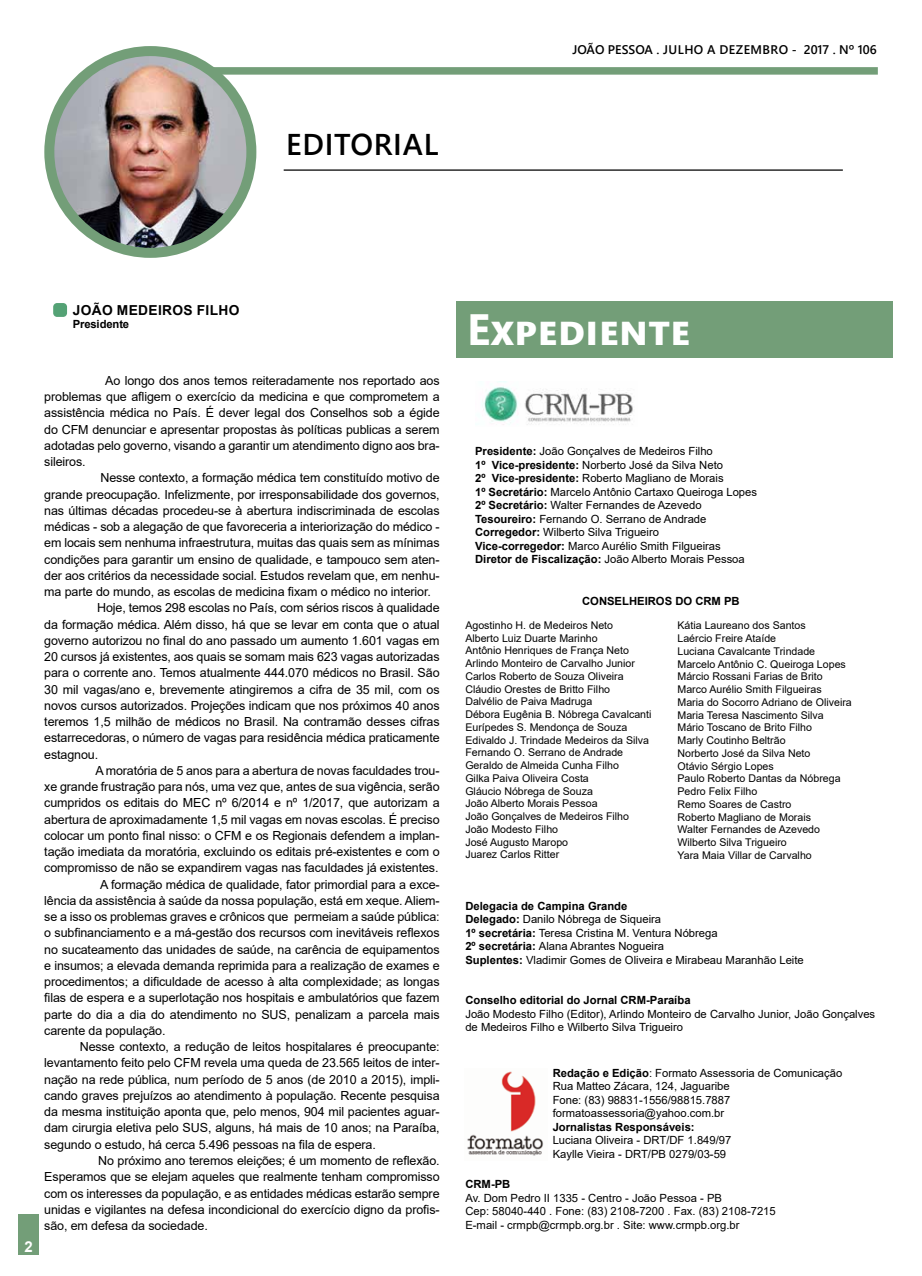
<style>
.page{position:relative;width:922px;height:1276px;background:#fff}
.page>*{position:absolute;margin:0;border:0;box-sizing:border-box;transform-origin:0 0}
.t1{font:700 43.75px "Segoe UI";color:#fff}
.t2{font:600 30px "Segoe UI";letter-spacing:.025em;color:#000}
.t3{font:700 15px "Arial";color:#fff}
.t4{font:700 13.75px "Arial";letter-spacing:.025em;color:#000}
.t5{font:12.5px "Arial";letter-spacing:-.01em;color:#000}
.t6{font:600 12.5px "Segoe UI";color:#000}
.t7{font:11.25px/13.5px "Arial";color:#000}
.t8{font:700 11.25px "Arial";color:#000}
.t9{font:10.62px/12.8px "Arial";color:#000}
.s1{font-weight:700}
</style>
<div class="page">
<hr style="left:283px;top:169px;width:559px;height:2px;background:#000">
<div style="left:148px;top:67px;width:729px;height:8px;background:#739e78"></div>
<img style="left:49px;top:51px;width:202px;height:202px;border-radius:101px">
<div style="left:44px;top:46px;width:212px;height:212px;border:10px solid #739e78;border-radius:50%"></div>
<div style="left:53px;top:303px;width:14px;height:14px;background:#54a275;border-radius:4px"></div>
<div style="left:456px;top:301px;width:436px;height:57px;background:#739e78"></div>
<img style="left:482px;top:387px;width:151px;height:38px">
<img style="left:467px;top:1071px;width:77px;height:85px">
<div style="left:19px;top:1214px;width:20px;height:41px;background:#739e78"></div>
<h2 class="t2" style="left:286px;top:116px;width:154px">EDITORIAL</h2>
<p class="t6" style="left:572px;top:38px;width:306px">JOÃO PESSOA . JULHO A DEZEMBRO - 2017 . Nº 106</p>
<p class="t4" style="left:73px;top:300px;width:168px">João Medeiros filho</p>
<p class="t8" style="left:73px;top:316px;width:58px">Presidente</p>
<h1 class="t1" style="left:467px;top:288px;width:225px">Expediente</h1>
<p class="t3" style="left:25px;top:1235px;width:10px">2</p>
<p class="t5" style="left:105px;top:372px;width:336px">Ao longo dos anos temos reiteradamente nos reportado aos</p>
<p class="t5" style="left:44px;top:388px;width:397px">problemas que afligem o exercício da medicina e que comprometem a</p>
<p class="t5" style="left:44px;top:404px;width:397px">assistência médica no País. É dever legal dos Conselhos sob a égide</p>
<p class="t5" style="left:44px;top:420px;width:397px">do CFM denunciar e apresentar propostas às políticas publicas a serem</p>
<p class="t5" style="left:44px;top:437px;width:397px">adotadas pelo governo, visando a garantir um atendimento digno aos bra-</p>
<p class="t5" style="left:44px;top:453px;width:43px">sileiros.</p>
<p class="t5" style="left:100px;top:469px;width:340px">Nesse contexto, a formação médica tem constituído motivo de</p>
<p class="t5" style="left:44px;top:485px;width:397px">grande preocupação. Infelizmente, por irresponsabilidade dos governos,</p>
<p class="t5" style="left:44px;top:502px;width:397px">nas últimas décadas procedeu-se à abertura indiscriminada de escolas</p>
<p class="t5" style="left:44px;top:518px;width:396px">médicas - sob a alegação de que favoreceria a interiorização do médico -</p>
<p class="t5" style="left:44px;top:534px;width:397px">em locais sem nenhuma infraestrutura, muitas das quais sem as mínimas</p>
<p class="t5" style="left:44px;top:550px;width:396px">condições para garantir um ensino de qualidade, e tampouco sem aten-</p>
<p class="t5" style="left:44px;top:567px;width:397px">der aos critérios da necessidade social. Estudos revelam que, em nenhu-</p>
<p class="t5" style="left:44px;top:583px;width:388px">ma parte do mundo, as escolas de medicina fixam o médico no interior.</p>
<p class="t5" style="left:97px;top:599px;width:344px">Hoje, temos 298 escolas no País, com sérios riscos à qualidade</p>
<p class="t5" style="left:44px;top:615px;width:397px">da formação médica. Além disso, há que se levar em conta que o atual</p>
<p class="t5" style="left:44px;top:632px;width:397px">governo autorizou no final do ano passado um aumento 1.601 vagas em</p>
<p class="t5" style="left:44px;top:648px;width:397px">20 cursos já existentes, aos quais se somam mais 623 vagas autorizadas</p>
<p class="t5" style="left:44px;top:664px;width:397px">para o corrente ano. Temos atualmente 444.070 médicos no Brasil. São</p>
<p class="t5" style="left:44px;top:680px;width:397px">30 mil vagas/ano e, brevemente atingiremos a cifra de 35 mil, com os</p>
<p class="t5" style="left:44px;top:697px;width:397px">novos cursos autorizados. Projeções indicam que nos próximos 40 anos</p>
<p class="t5" style="left:44px;top:713px;width:397px">teremos 1,5 milhão de médicos no Brasil. Na contramão desses cifras</p>
<p class="t5" style="left:44px;top:729px;width:397px">estarrecedoras, o número de vagas para residência médica praticamente</p>
<p class="t5" style="left:44px;top:745px;width:55px">estagnou.</p>
<p class="t5" style="left:95px;top:762px;width:345px">A moratória de 5 anos para a abertura de novas faculdades trou-</p>
<p class="t5" style="left:44px;top:778px;width:397px">xe grande frustração para nós, uma vez que, antes de sua vigência, serão</p>
<p class="t5" style="left:44px;top:794px;width:397px">cumpridos os editais do MEC nº 6/2014 e nº 1/2017, que autorizam a</p>
<p class="t5" style="left:44px;top:810px;width:397px">abertura de aproximadamente 1,5 mil vagas em novas escolas. É preciso</p>
<p class="t5" style="left:44px;top:827px;width:397px">colocar um ponto final nisso: o CFM e os Regionais defendem a implan-</p>
<p class="t5" style="left:44px;top:843px;width:397px">tação imediata da moratória, excluindo os editais pré-existentes e com o</p>
<p class="t5" style="left:44px;top:859px;width:395px">compromisso de não se expandirem vagas nas faculdades já existentes.</p>
<p class="t5" style="left:100px;top:875px;width:341px">A formação médica de qualidade, fator primordial para a exce-</p>
<p class="t5" style="left:44px;top:892px;width:397px">lência da assistência à saúde da nossa população, está em xeque. Aliem-</p>
<p class="t5" style="left:44px;top:908px;width:397px">se a isso os problemas graves e crônicos que permeiam a saúde pública:</p>
<p class="t5" style="left:44px;top:924px;width:397px">o subfinanciamento e a má-gestão dos recursos com inevitáveis reflexos</p>
<p class="t5" style="left:44px;top:940px;width:397px">no sucateamento das unidades de saúde, na carência de equipamentos</p>
<p class="t5" style="left:44px;top:957px;width:397px">e insumos; a elevada demanda reprimida para a realização de exames e</p>
<p class="t5" style="left:44px;top:973px;width:397px">procedimentos; a dificuldade de acesso à alta complexidade; as longas</p>
<p class="t5" style="left:44px;top:989px;width:397px">filas de espera e a superlotação nos hospitais e ambulatórios que fazem</p>
<p class="t5" style="left:44px;top:1005px;width:397px">parte do dia a dia do atendimento no SUS, penalizam a parcela mais</p>
<p class="t5" style="left:44px;top:1022px;width:123px">carente da população.</p>
<p class="t5" style="left:80px;top:1038px;width:361px">Nesse contexto, a redução de leitos hospitalares é preocupante:</p>
<p class="t5" style="left:44px;top:1054px;width:397px">levantamento feito pelo CFM revela uma queda de 23.565 leitos de inter-</p>
<p class="t5" style="left:44px;top:1070px;width:396px">nação na rede pública, num período de 5 anos (de 2010 a 2015), impli-</p>
<p class="t5" style="left:44px;top:1087px;width:396px">cando graves prejuízos ao atendimento à população. Recente pesquisa</p>
<p class="t5" style="left:44px;top:1103px;width:397px">da mesma instituição aponta que, pelo menos, 904 mil pacientes aguar-</p>
<p class="t5" style="left:44px;top:1119px;width:397px">dam cirurgia eletiva pelo SUS, alguns, há mais de 10 anos; na Paraíba,</p>
<p class="t5" style="left:44px;top:1135px;width:333px">segundo o estudo, há cerca 5.496 pessoas na fila de espera.</p>
<p class="t5" style="left:98px;top:1152px;width:343px">No próximo ano teremos eleições; é um momento de reflexão.</p>
<p class="t5" style="left:44px;top:1168px;width:396px">Esperamos que se elejam aqueles que realmente tenham compromisso</p>
<p class="t5" style="left:44px;top:1184px;width:397px">com os interesses da população, e as entidades médicas estarão sempre</p>
<p class="t5" style="left:44px;top:1200px;width:396px">unidas e vigilantes na defesa incondicional do exercício digno da profis-</p>
<p class="t5" style="left:44px;top:1217px;width:165px">são, em defesa da sociedade.</p>
<p class="t7" style="left:475px;top:444px;width:283px"><span class="s1">Presidente:</span> João Gonçalves de Medeiros Filho<br><span class="s1">1º Vice-presidente:</span> Norberto José da Silva Neto<br><span class="s1">2º Vice-presidente:</span> Roberto Magliano de Morais<br><span class="s1">1º Secretário:</span> Marcelo Antônio Cartaxo Queiroga Lopes <span class="s1">2º Secretário:</span> Walter Fernandes de Azevedo <span class="s1">Tesoureiro:</span> Fernando O. Serrano de Andrade <span class="s1">Corregedor:</span> Wilberto Silva Trigueiro<br><span class="s1">Vice-corregedor:</span> Marco Aurélio Smith Filgueiras <span class="s1">Diretor de Fiscalização:</span> João Alberto Morais Pessoa</p>
<p class="t8" style="left:582px;top:593px;width:40px">CONSELHEI</p>
<p class="t8" style="left:647px;top:593px;width:93px">ROS DO CRM PB</p>
<p class="t9" style="left:465px;top:618px;width:188px">Agostinho H. de Medeiros Neto<br>Alberto Luiz Duarte Marinho<br>Antônio Henriques de França Neto<br>Arlindo Monteiro de Carvalho Junior<br>Carlos Roberto de Souza Oliveira<br>Cláudio Orestes de Britto Filho<br>Dalvélio de Paiva Madruga<br>Débora Eugênia B. Nóbrega Cavalcanti<br>Eurípedes S. Mendonça de Souza<br>Edivaldo J. Trindade Medeiros da Silva<br>Fernando O. Serrano de Andrade<br>Geraldo de Almeida Cunha Filho<br>Gilka Paiva Oliveira Costa<br>Gláucio Nóbrega de Souza<br>João Alberto Morais Pessoa<br>João Gonçalves de Medeiros Filho<br>João Modesto Filho<br>José Augusto Maropo<br>Juarez Carlos Ritter</p>
<p class="t9" style="left:677px;top:619px;width:176px">Kátia Laureano dos Santos<br>Laércio Freire Ataíde<br>Luciana Cavalcante Trindade<br>Marcelo Antônio C. Queiroga Lopes<br>Márcio Rossani Farias de Brito<br>Marco Aurélio Smith Filgueiras<br>Maria do Socorro Adriano de Oliveira<br>Maria Teresa Nascimento Silva<br>Mário Toscano de Brito Filho<br>Marly Coutinho Beltrão<br>Norberto José da Silva Neto<br>Otávio Sérgio Lopes<br>Paulo Roberto Dantas da Nóbrega<br>Pedro Felix Filho<br>Remo Soares de Castro<br>Roberto Magliano de Morais<br>Walter Fernandes de Azevedo<br>Wilberto Silva Trigueiro<br>Yara Maia Villar de Carvalho</p>
<p class="t7" style="left:465px;top:899px;width:340px"><span class="s1">Delegacia de Campina Grande<br>Delegado:</span> Danilo Nóbrega de Siqueira<br><span class="s1">1º secretária:</span> Teresa Cristina M. Ventura Nóbrega<br><span class="s1">2º secretária:</span> Alana Abrantes Nogueira<br><span class="s1">Suplentes:</span> Vladimir Gomes de Oliveira e Mirabeau Maranhão Leite</p>
<p class="t8" style="left:465px;top:992px;width:227px">Conselho editorial do Jornal CRM-Paraíba</p>
<p class="t7" style="left:465px;top:1007px;width:411px">João Modesto Filho (Editor), Arlindo Monteiro de Carvalho Junior, João Gonçalves de Medeiros Filho e Wilberto Silva Trigueiro</p>
<p class="t7" style="left:552px;top:1065px;width:291px"><span class="s1">Redação e Edição</span>: Formato Assessoria de Comunicação Rua Matteo Zácara, 124, Jaguaribe<br>Fone: (83) 98831-1556/98815.7887 formatoassessoria@yahoo.com.br</p>
<p class="t8" style="left:552px;top:1118px;width:143px">Jornalistas Responsáveis:</p>
<p class="t7" style="left:552px;top:1133px;width:180px">Luciana Oliveira - DRT/DF 1.849/97<br>Kaylle Vieira - DRT/PB 0279/03-59</p>
<p class="t8" style="left:465px;top:1176px;width:46px">CRM-PB</p>
<p class="t7" style="left:465px;top:1191px;width:312px">Av. Dom Pedro II 1335 - Centro - João Pessoa - PB<br>Cep: 58040-440 . Fone: (83) 2108-7200 . Fax. (83) 2108-7215<br>E-mail - crmpb@crmpb.org.br . Site: www.crmpb.org.br</p>
</div>
